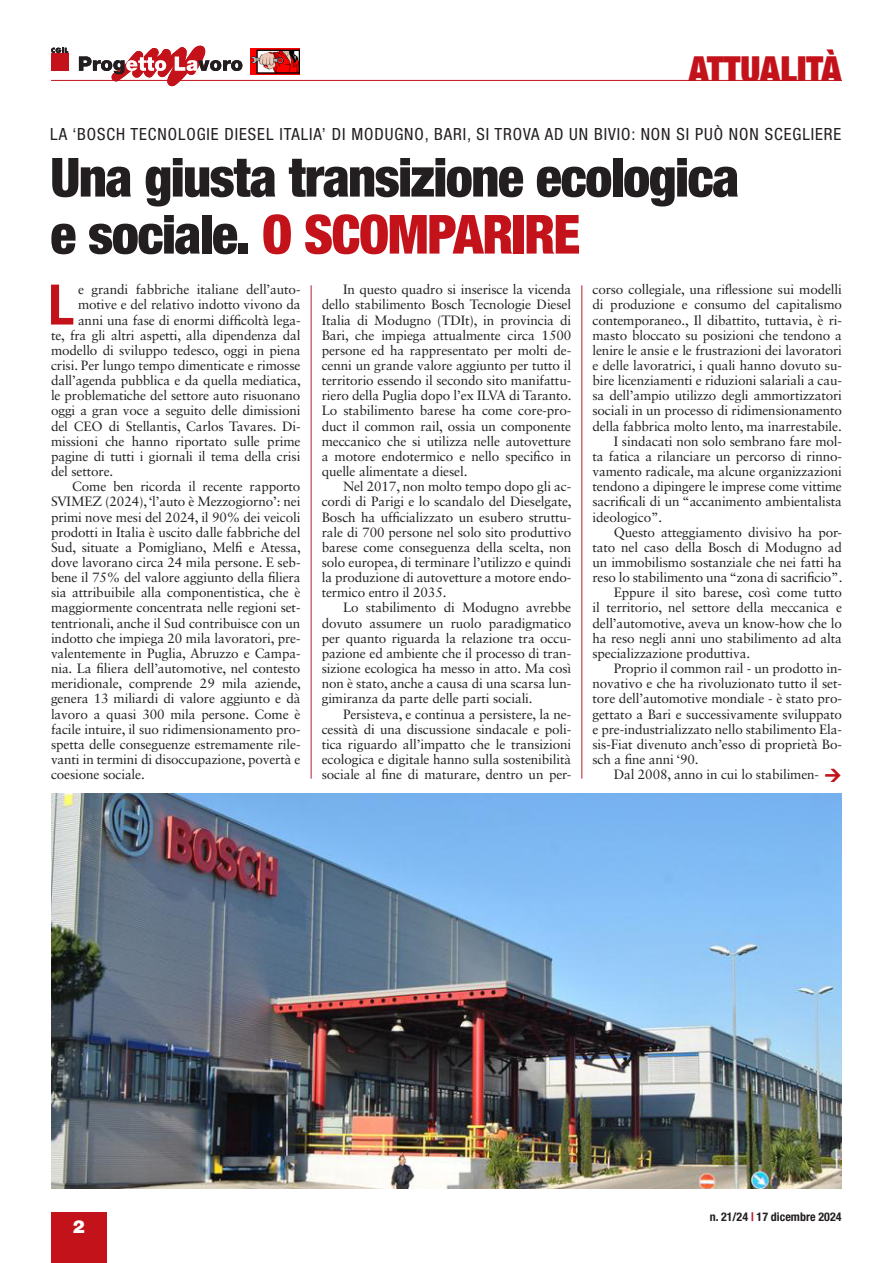
<style>
.page{position:relative;width:893px;height:1263px;background:#fff}
.page>*{position:absolute;margin:0;border:0;box-sizing:border-box;transform-origin:0 0}
.t1{font:700 condensed 55.95px "Helvetica Neue LT Std";color:#c4121a}
.Titolo_ok{font:900 condensed 54px "Helvetica Neue LT Std";letter-spacing:-.025em;color:#231f20}
.Titolo_ok-2{font:900 condensed 54px "Helvetica Neue LT Std";letter-spacing:-.03em;color:#c4121a}
.t2{font:900 condensed 36px "Helvetica Neue LT Std";color:#c4121a}
.t3{font:900 18px "Helvetica Neue LT Std";color:#fff}
.Sommario{font:condensed 16.8px "Helvetica Neue LT Std";letter-spacing:.055em;color:#231f20}
.t4{font:13.5px/15.1px "Sabon LT Std";letter-spacing:-.01em;color:#231f20;text-align:justify}
.t5{font:700 condensed 12px "Helvetica Neue LT Std";color:#231f20}
.s1{color:#231f20}
.s2{color:#c4121a}
</style>
<div class="page">
<div style="left:51px;top:1212px;width:55px;height:51px;background:#c4121a"></div>
<img style="left:250px;top:49px;width:49px;height:25px">
<svg style="left:79px;top:46px;width:163px;height:40px"></svg>
<svg style="left:51px;top:48px;width:17px;height:5px"></svg>
<div style="left:51px;top:54px;width:17px;height:17px;background:#c4121a"></div>
<hr style="left:51px;top:80px;width:791px;height:1px;background:#c4121a">
<hr style="left:311px;top:285px;width:1px;height:494px;background:#b32024">
<hr style="left:581px;top:285px;width:1px;height:494px;background:#b32024">
<img style="left:51px;top:794px;width:791px;height:395px">
<p class="t2" style="left:688px;top:46px;width:155px">ATTUALITÀ</p>
<p class="Sommario" style="left:50px;top:124px;width:792px">LA ‘BOSCH TECNOLOGIE DIESEL ITALIA’ DI MODUGNO, BARI, SI TROVA AD UN BIVIO: NON SI PUÒ NON SCEGLIERE</p>
<p class="Titolo_ok" style="left:50px;top:144px;width:691px">Una giusta transizione ecologica</p>
<p class="Titolo_ok-2" style="left:50px;top:201px;width:531px"><span class="s1">e sociale.</span> O SCOMPARIRE</p>
<p class="t1" style="left:48px;top:271px;width:27px">L</p>
<p class="t4" style="left:78px;top:282px;width:224px">e grandi fabbriche italiane dell’auto-</p>
<p class="t4" style="left:78px;top:297px;width:224px">motive e del relativo indotto vivono da</p>
<p class="t4" style="left:78px;top:312px;width:224px">anni una fase di enormi difficoltà lega-</p>
<p class="t4" style="left:51px;top:327px;width:251px">te, fra gli altri aspetti, alla dipendenza dal</p>
<p class="t4" style="left:51px;top:342px;width:251px">modello di sviluppo tedesco, oggi in piena</p>
<p class="t4" style="left:51px;top:358px;width:251px">crisi. Per lungo tempo dimenticate e rimosse</p>
<p class="t4" style="left:51px;top:373px;width:251px">dall’agenda pubblica e da quella mediatica,</p>
<p class="t4" style="left:51px;top:388px;width:251px">le problematiche del settore auto risuonano</p>
<p class="t4" style="left:51px;top:403px;width:251px">oggi a gran voce a seguito delle dimissioni</p>
<p class="t4" style="left:51px;top:418px;width:251px">del CEO di Stellantis, Carlos Tavares. Di-</p>
<p class="t4" style="left:51px;top:433px;width:251px">missioni che hanno riportato sulle prime</p>
<p class="t4" style="left:51px;top:448px;width:251px">pagine di tutti i giornali il tema della crisi</p>
<p class="t4" style="left:51px;top:464px;width:64px">del settore.</p>
<p class="t4" style="left:51px;top:479px;width:251px;text-indent:21px">Come ben ricorda il recente rapporto SVIMEZ (2024), ‘l’auto è Mezzogiorno’: nei primi nove mesi del 2024, il 90% dei veicoli prodotti in Italia è uscito dalle fabbriche del Sud, situate a Pomigliano, Melfi e Atessa, dove lavorano circa 24 mila persone. E seb&shy;bene il 75% del valore aggiunto della filiera sia attribuibile alla componentistica, che è maggiormente concentrata nelle regioni set&shy;tentrionali, anche il Sud contribuisce con un indotto che impiega 20 mila lavoratori, pre&shy;valentemente in Puglia, Abruzzo e Campa&shy;nia. La filiera dell’automotive, nel contesto meridionale, comprende 29 mila aziende, genera 13 miliardi di valore aggiunto e dà lavoro a quasi 300 mila persone. Come è facile intuire, il suo ridimensionamento pro&shy;spetta delle conseguenze estremamente rile&shy;vanti in termini di disoccupazione, povertà e coesione sociale.</p>
<p class="t4" style="left:322px;top:282px;width:251px;text-indent:21px">In questo quadro si inserisce la vicenda dello stabilimento Bosch Tecnologie Diesel Italia di Modugno (TDIt), in provincia di Bari, che impiega attualmente circa 1500 persone ed ha rappresentato per molti de&shy;cenni un grande valore aggiunto per tutto il territorio essendo il secondo sito manifattu&shy;riero della Puglia dopo l’ex ILVA di Taranto.<br>Lo stabilimento barese ha come core-pro&shy;duct il common rail, ossia un componente meccanico che si utilizza nelle autovetture a motore endotermico e nello specifico in quelle alimentate a diesel.</p>
<p class="t4" style="left:322px;top:479px;width:251px;text-indent:21px">Nel 2017, non molto tempo dopo gli ac&shy;cordi di Parigi e lo scandalo del Dieselgate, Bosch ha ufficializzato un esubero struttu&shy;rale di 700 persone nel solo sito produttivo barese come conseguenza della scelta, non solo europea, di terminare l’utilizzo e quindi la produzione di autovetture a motore endo&shy;termico entro il 2035.</p>
<p class="t4" style="left:322px;top:600px;width:251px;text-indent:21px">Lo stabilimento di Modugno avrebbe dovuto assumere un ruolo paradigmatico per quanto riguarda la relazione tra occu&shy;pazione ed ambiente che il processo di tran&shy;sizione ecologica ha messo in atto. Ma così non è stato, anche a causa di una scarsa lun&shy;gimiranza da parte delle parti sociali.</p>
<p class="t4" style="left:322px;top:706px;width:251px;text-indent:21px">Persisteva, e continua a persistere, la ne&shy;cessità di una discussione sindacale e poli&shy;tica riguardo all’impatto che le transizioni ecologica e digitale hanno sulla sostenibilità sociale al fine di maturare, dentro un per-</p>
<p class="t4" style="left:592px;top:282px;width:251px">corso collegiale, una riflessione sui modelli di produzione e consumo del capitalismo contemporaneo., Il dibattito, tuttavia, è ri&shy;masto bloccato su posizioni che tendono a lenire le ansie e le frustrazioni dei lavoratori e delle lavoratrici, i quali hanno dovuto su&shy;bire licenziamenti e riduzioni salariali a cau&shy;sa dell’ampio utilizzo degli ammortizzatori sociali in un processo di ridimensionamento della fabbrica molto lento, ma inarrestabile.</p>
<p class="t4" style="left:592px;top:433px;width:251px;text-indent:21px">I sindacati non solo sembrano fare mol&shy;ta fatica a rilanciare un percorso di rinno&shy;vamento radicale, ma alcune organizzazioni tendono a dipingere le imprese come vittime sacrificali di un “accanimento ambientalista ideologico”.</p>
<p class="t4" style="left:592px;top:524px;width:251px;text-indent:21px">Questo atteggiamento divisivo ha por&shy;tato nel caso della Bosch di Modugno ad un immobilismo sostanziale che nei fatti ha reso lo stabilimento una “zona di sacrificio”.</p>
<p class="t4" style="left:592px;top:585px;width:251px;text-indent:21px">Eppure il sito barese, così come tutto il territorio, nel settore della meccanica e dell’automotive, aveva un know-how che lo ha reso negli anni uno stabilimento ad alta specializzazione produttiva.</p>
<p class="t4" style="left:592px;top:661px;width:251px;text-indent:21px">Proprio il common rail - un prodotto in&shy;novativo e che ha rivoluzionato tutto il set&shy;tore dell’automotive mondiale - è stato pro&shy;gettato a Bari e successivamente sviluppato e pre-industrializzato nello stabilimento Ela&shy;sis-Fiat divenuto anch’esso di proprietà Bo&shy;sch a fine anni ‘90.</p>
<p class="t4" style="left:614px;top:767px;width:207px">Dal 2008, anno in cui lo stabilimen-</p>
<h3 class="t3" style="left:73px;top:1216px;width:14px">2</h3>
<p class="t5" style="left:710px;top:1209px;width:133px">n. 21/24 <span class="s2">|</span> 17 dicembre 2024</p>
</div>
